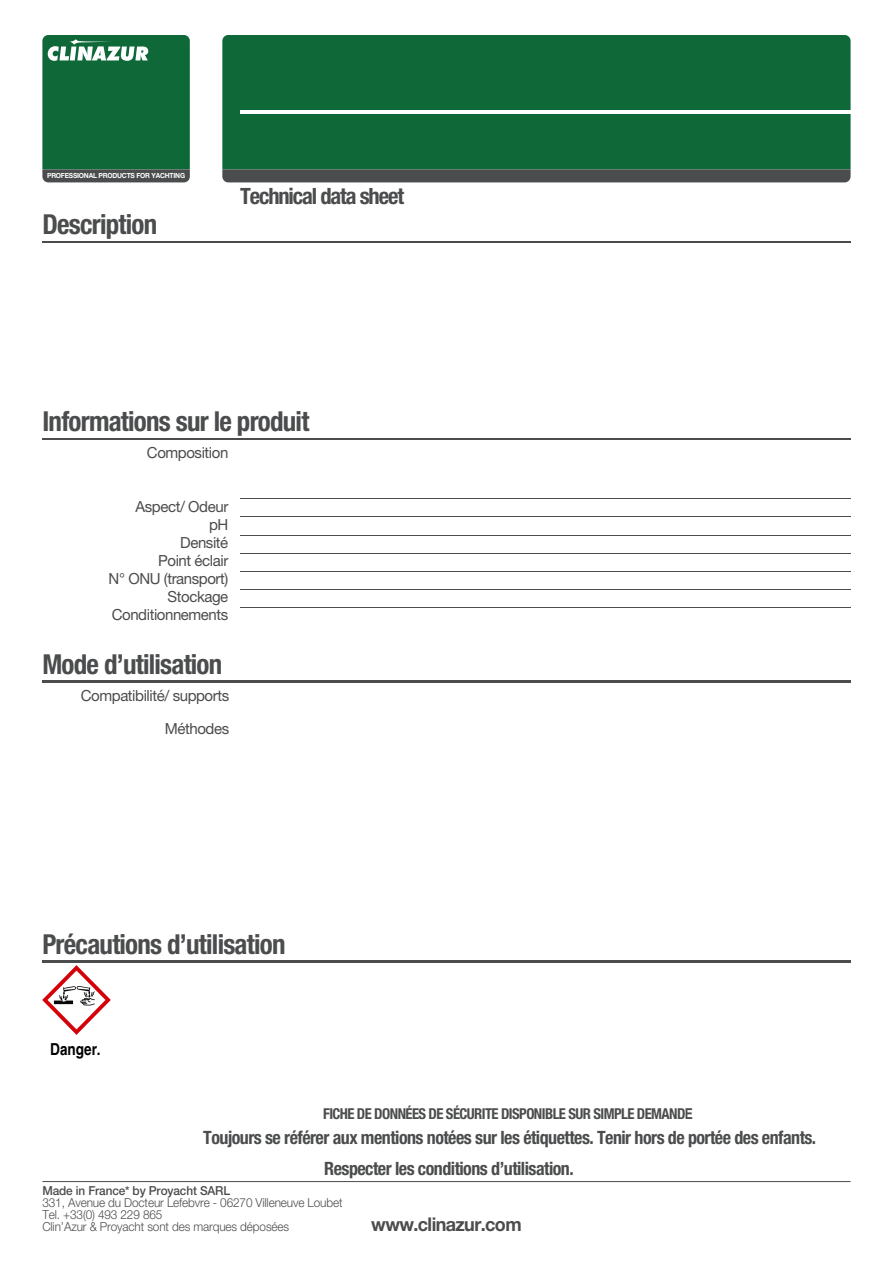
<style>
.page{position:relative;width:893px;height:1263px;background:#fff}
.page>*{position:absolute;margin:0;border:0;box-sizing:border-box;transform-origin:0 0}
.t1{font:700 condensed 27.6px "Helvetica Neue LT Std";letter-spacing:-.03em;color:#4b4c4d}
.t2{font:700 condensed 22.5px "Helvetica Neue LT Std";letter-spacing:-.05em;color:#4b4c4d}
.t3{font:700 18.9px "Helvetica Neue LT Std";letter-spacing:-.035em;color:#4b4c4d;scale:.95 1}
.t4{font:700 condensed 18.3px/31px "Helvetica Neue LT Std";letter-spacing:-.03em;color:#4b4c4d}
.t5{font:700 condensed 16.5px "Helvetica";color:#000}
.t6{font:15.3px/18px "Helvetica Neue LT Std";letter-spacing:-.03em;color:#4b4c4d;text-align:right}
.t7{font:700 condensed 15px "Helvetica Neue LT Std";letter-spacing:-.04em;color:#4b4c4d}
.t8{font:300 12.45px/12px "Helvetica Neue LT Std";letter-spacing:-.01em;color:#4b4c4d;scale:.95 1}
.t9{font:500 12.45px "Helvetica Neue LT Std";letter-spacing:-.01em;color:#4b4c4d;scale:.95 1}
.t10{font:700 7.05px "Helvetica Neue LT Std";letter-spacing:-.03em;color:#fff;scale:.95 1}
.s1{font-family:"Helvetica"}
</style>
<div class="page">
<div style="left:222px;top:35px;width:629px;height:134px;background:#0f6838"></div>
<svg style="left:222px;top:169px;width:629px;height:13px;background:#4e5050"></svg>
<svg style="left:42px;top:35px;width:148px;height:147px;background:#206d44"></svg>
<hr style="left:240px;top:110px;width:611px;height:3px;background:#fff">
<hr style="left:42px;top:240px;width:809px;height:2px;background:#4b4c4d">
<hr style="left:42px;top:681px;width:809px;height:2px;background:#4b4c4d">
<hr style="left:42px;top:961px;width:809px;height:2px;background:#4b4c4d">
<hr style="left:42px;top:438px;width:809px;height:2px;background:#4b4c4d">
<hr style="left:42px;top:1181px;width:809px;height:1px;background:#4b4c4d">
<hr style="left:240px;top:499px;width:611px;height:1px;background:#4b4c4d">
<hr style="left:240px;top:517px;width:611px;height:1px;background:#4b4c4d">
<hr style="left:240px;top:535px;width:611px;height:1px;background:#4b4c4d">
<hr style="left:240px;top:553px;width:611px;height:1px;background:#4b4c4d">
<hr style="left:240px;top:571px;width:611px;height:1px;background:#4b4c4d">
<hr style="left:240px;top:589px;width:611px;height:1px;background:#4b4c4d">
<hr style="left:240px;top:607px;width:611px;height:1px;background:#4b4c4d">
<img style="left:42px;top:966px;width:69px;height:68px">
<p class="t10" style="left:47px;top:171px;width:147px">PROFESSIONAL PRODUCTS FOR YACHTING</p>
<h1 class="t1" style="left:42px;top:207px;width:116px">Description</h1>
<p class="t2" style="left:240px;top:182px;width:165px">Technical data sheet</p>
<h1 class="t1" style="left:42px;top:404px;width:268px">Informations sur le produit</h1>
<p class="t6" style="left:147px;top:444px;width:83px">Composition</p>
<p class="t6" style="left:109px;top:498px;width:121px">Aspect/ Odeur<br>pH<br>Densité<br>Point éclair<br>N° ONU (transport)<br>Stockage<br>Conditionnements</p>
<h1 class="t1" style="left:42px;top:647px;width:181px">Mode d’utilisation</h1>
<p class="t6" style="left:81px;top:679px;width:150px;line-height:33px">Compatibilité/ supports<br>Méthodes</p>
<h1 class="t1" style="left:42px;top:927px;width:245px">Précautions d’utilisation</h1>
<p class="t5" style="left:50px;top:1038px;width:52px">Danger.</p>
<p class="t7" style="left:323px;top:1105px;width:371px">FICHE DE DONNÉES DE SÉCURITE DISPONIBLE SUR SIMPLE DEMAND<span class="s1">E</span></p>
<p class="t4" style="left:324px;top:1122px;width:494px;text-indent:-121px">Toujours se référer aux mentions notées sur les étiquettes. Tenir hors de portée des enfants.<br>Respecter les conditions d’utilisation.</p>
<p class="t9" style="left:42px;top:1183px;width:199px">Made in France* by Proyacht SARL</p>
<p class="t8" style="left:42px;top:1196px;width:317px">331, Avenue du Docteur Lefebvre - 06270 Villeneuve Loubet<br>Tel. +33(0) 493 229 865<br>Clin’Azur &amp; Proyacht sont des marques déposées</p>
<p class="t3" style="left:371px;top:1212px;width:160px">www.clinazur.com</p>
</div>
